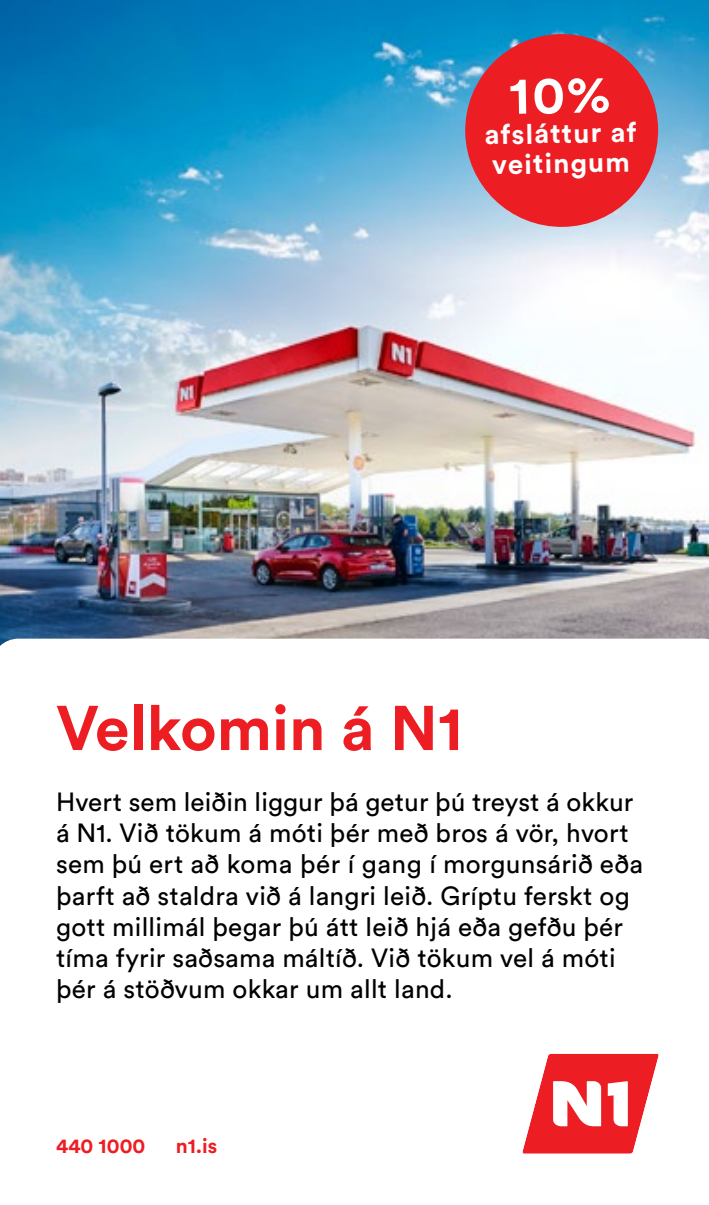
<style>
.page{position:relative;width:709px;height:1205px;background:#fff}
.page>*{position:absolute;margin:0;border:0;box-sizing:border-box;transform-origin:0 0}
.t1{font:700 62.25px "Circular Std";color:#ed1d24}
.t2{font:700 27.75px/30px "Circular Std";color:#fff}
.t3{font:26px/31.2px "Circular Std";letter-spacing:.01em;color:#000}
.t4{font:700 20.5px "Circular Std";color:#ed1d24}
</style>
<div class="page">
<img style="left:0;top:0;width:709px;height:1154px">
<div style="left:510px;top:78px;width:99px;height:36px;background:#ed1d24"></div>
<p class="t2" style="left:484px;top:119px;width:153px;rotate:-1deg">afsláttur af veitingum</p>
<h1 class="t1" style="left:56px;top:688px;width:408px">Velkomin á N1</h1>
<p class="t3" style="left:56px;top:785px;width:588px">Hvert sem leiðin liggur þá getur þú treyst á okkur á N1. Við tökum á móti þér með bros á vör, hvort sem þú ert að koma þér í gang í morgunsárið eða þarft að staldra við á langri leið. Gríptu ferskt og gott millimál þegar þú átt leið hjá eða gefðu þér tíma fyrir saðsama máltíð. Við tökum vel á móti þér á stöðvum okkar um allt land.</p>
<p class="t4" style="left:56px;top:1132px;width:91px">440 1000</p>
<p class="t4" style="left:176px;top:1132px;width:43px">n1.is</p>
</div>
